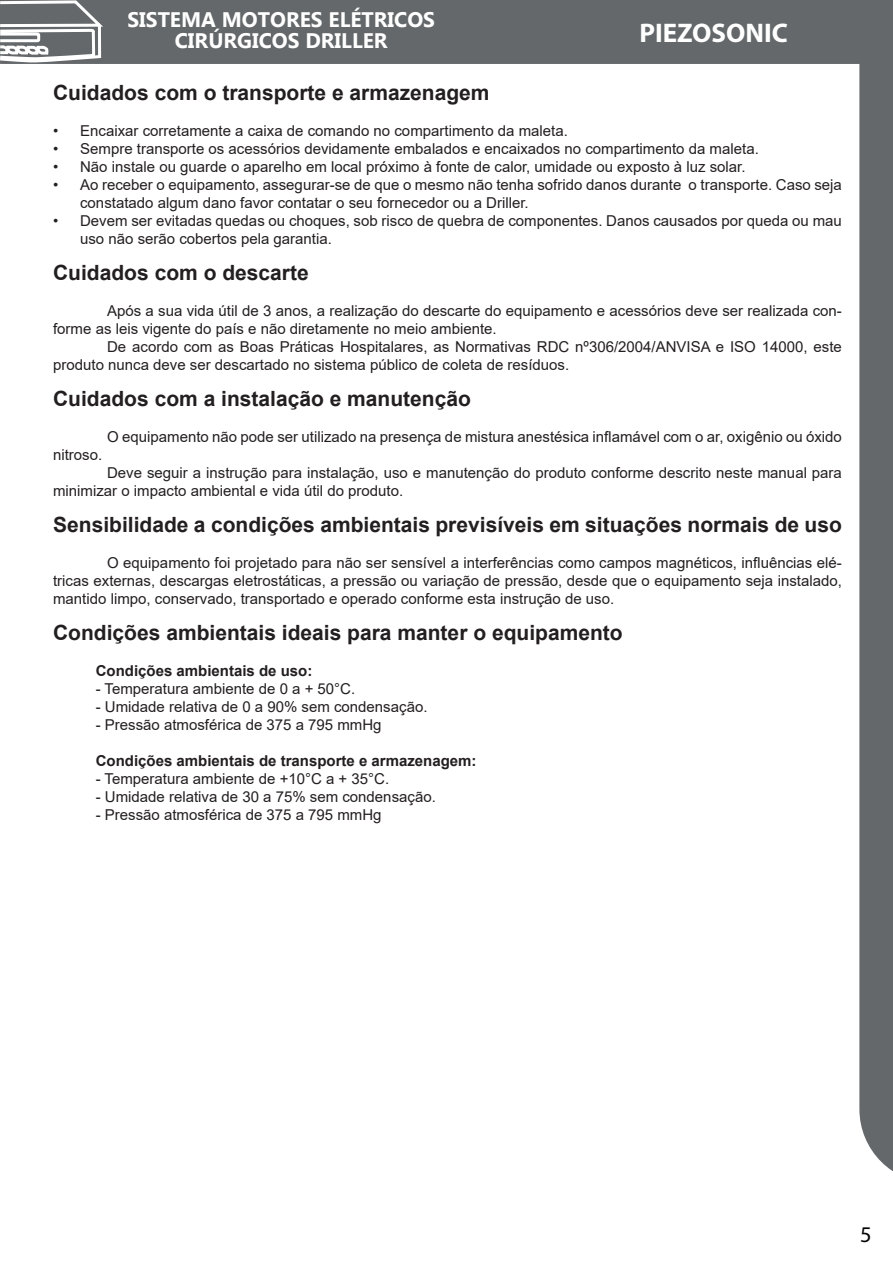
<style>
.page{position:relative;width:893px;height:1263px;background:#fff}
.page>*{position:absolute;margin:0;border:0;box-sizing:border-box;transform-origin:0 0}
.t1{font:700 27px "Myriad Pro";color:#fff}
.t2{font:22.5px "Myriad Pro";color:#070605}
.t3{font:700 21px "Arial";color:#231f20}
.t4{font:700 21px/21px "Myanmar Text";color:#fff;text-align:center}
.t5{font:15px/18px "Arial";color:#231f20}
.t6{font:700 15px "Arial";color:#231f20}
</style>
<div class="page">
<div style="left:107px;top:0;width:752px;height:64px;background:#64686a"></div>
<div style="left:859px;top:0;width:34px;height:1171px;background:#64686a"></div>
<svg style="left:0;top:0;width:107px;height:64px"></svg>
<h3 class="t4" style="left:127px;top:9px;width:309px">SISTEMA MOTORES ELÉTRICOS<br>CIRÚRGICOS DRILLER</h3>
<p class="t3" style="left:53px;top:78px;width:438px">Cuidados com o transporte e armazenagem</p>
<p class="t5" style="left:53px;top:122px;width:516px">• Encaixar corretamente a caixa de comando no compartimento da maleta.</p>
<p class="t5" style="left:53px;top:140px;width:707px">• Sempre transporte os acessórios devidamente embalados e encaixados no compartimento da maleta.</p>
<p class="t5" style="left:53px;top:158px;width:694px">• Não instale ou guarde o aparelho em local próximo à fonte de calor, umidade ou exposto à luz solar.</p>
<p class="t5" style="left:80px;top:176px;width:763px;text-indent:-27px">• Ao receber o equipamento, assegurar-se de que o mesmo não tenha sofrido danos durante o transporte. Caso seja constatado algum dano favor contatar o seu fornecedor ou a Driller.</p>
<p class="t5" style="left:80px;top:212px;width:763px;text-indent:-27px">• Devem ser evitadas quedas ou choques, sob risco de quebra de componentes. Danos causados por queda ou mau uso não serão cobertos pela garantia.</p>
<p class="t3" style="left:53px;top:258px;width:257px">Cuidados com o descarte</p>
<p class="t5" style="left:53px;top:302px;width:790px;text-indent:54px">Após a sua vida útil de 3 anos, a realização do descarte do equipamento e acessórios deve ser realizada con&shy;forme as leis vigente do país e não diretamente no meio ambiente.</p>
<p class="t5" style="left:53px;top:338px;width:790px;text-indent:54px">De acordo com as Boas Práticas Hospitalares, as Normativas RDC nº306/2004/ANVISA e ISO 14000, este produto nunca deve ser descartado no sistema público de coleta de resíduos.</p>
<p class="t3" style="left:53px;top:384px;width:419px">Cuidados com a instalação e manutenção</p>
<p class="t5" style="left:107px;top:428px;width:736px">O equipamento não pode ser utilizado na presença de mistura anestésica inflamável com o ar, oxigênio ou óxido</p>
<p class="t5" style="left:53px;top:446px;width:51px">nitroso.</p>
<p class="t5" style="left:53px;top:464px;width:790px;text-indent:54px">Deve seguir a instrução para instalação, uso e manutenção do produto conforme descrito neste manual para minimizar o impacto ambiental e vida útil do produto.</p>
<p class="t3" style="left:53px;top:510px;width:790px">Sensibilidade a condições ambientais previsíveis em situações normais de uso</p>
<p class="t5" style="left:53px;top:554px;width:790px;text-align:justify;text-indent:54px">O equipamento foi projetado para não ser sensível a interferências como campos magnéticos, influências elé&shy;tricas externas, descargas eletrostáticas, a pressão ou variação de pressão, desde que o equipamento seja instalado, mantido limpo, conservado, transportado e operado conforme esta instrução de uso.</p>
<p class="t3" style="left:53px;top:618px;width:571px">Condições ambientais ideais para manter o equipamento</p>
<p class="t6" style="left:96px;top:660px;width:218px">Condições ambientais de uso:</p>
<p class="t5" style="left:96px;top:680px;width:261px">- Temperatura ambiente de 0 a + 50°C.</p>
<p class="t5" style="left:96px;top:698px;width:333px">- Umidade relativa de 0 a 90% sem condensação.</p>
<p class="t5" style="left:96px;top:716px;width:287px">- Pressão atmosférica de 375 a 795 mmHg</p>
<p class="t6" style="left:96px;top:750px;width:382px">Condições ambientais de transporte e armazenagem:</p>
<p class="t5" style="left:96px;top:770px;width:295px">- Temperatura ambiente de +10°C a + 35°C.</p>
<p class="t5" style="left:96px;top:788px;width:342px">- Umidade relativa de 30 a 75% sem condensação.</p>
<p class="t5" style="left:96px;top:806px;width:287px">- Pressão atmosférica de 375 a 795 mmHg</p>
<h1 class="t1" style="left:639px;top:16px;width:150px">PIEZOSONIC</h1>
<h2 class="t2" style="left:860px;top:1220px;width:13px">5</h2>
</div>
